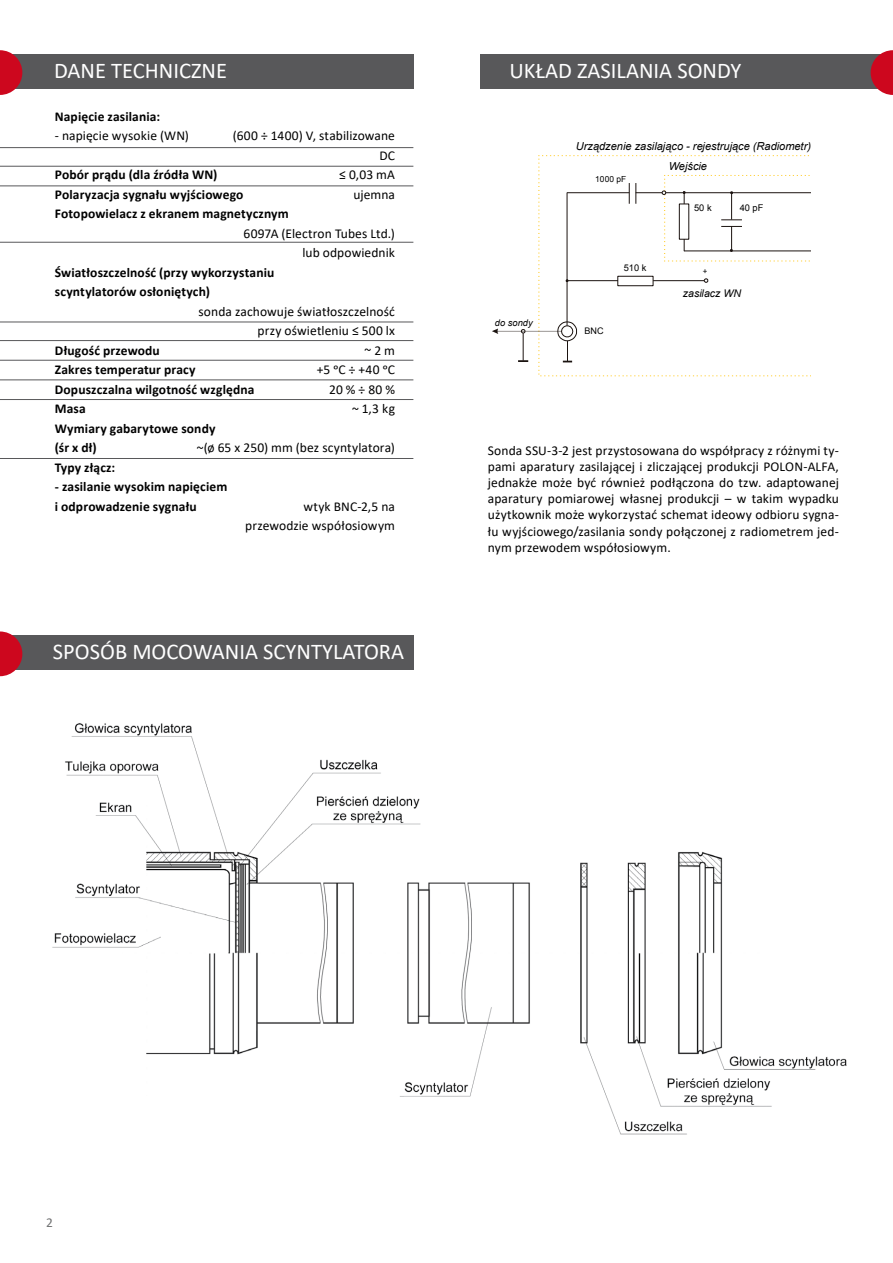
<style>
.page{position:relative;width:893px;height:1263px;background:#fff}
.page>*{position:absolute;margin:0;border:0;box-sizing:border-box;transform-origin:0 0}
.t1{font:22.5px "Calibri";color:#fff}
.t2{font:13.5px/16.2px "Calibri";letter-spacing:.005em;color:#000;text-align:right}
.t3{font:700 13.5px/19.5px "Calibri";letter-spacing:.01em;color:#000}
.t4{font:13.5px "Calibri";color:#707172}
.t5{font:italic 10.95px/19.6px "Arial CE";color:#000}
.t6{font:italic 10.65px "Arial CE";color:#000}
.t7{font:9.3px "Arial CE";letter-spacing:-.01em;color:#000}
.t8{font:italic 9.3px "Arial CE";letter-spacing:.015em;color:#000}
.t9{font:9px "Arial CE";color:#000}
.t10{font:8.4px "Arial CE";letter-spacing:-.005em;color:#000}
.t11{font:7.95px "Arial CE";color:#000}
</style>
<div class="page">
<div style="left:1px;top:54px;width:412px;height:34px;background:#58585a"></div>
<div style="left:480px;top:54px;width:413px;height:34px;background:#58585a"></div>
<svg style="left:0;top:50px;width:22px;height:45px"></svg>
<svg style="left:871px;top:50px;width:22px;height:45px"></svg>
<div style="left:1px;top:635px;width:412px;height:35px;background:#58585a"></div>
<svg style="left:0;top:631px;width:22px;height:45px"></svg>
<hr style="left:0;top:147px;width:413px;height:1px;background:#58585a">
<hr style="left:0;top:166px;width:413px;height:1px;background:#58585a">
<hr style="left:0;top:185px;width:413px;height:1px;background:#58585a">
<hr style="left:0;top:242px;width:413px;height:1px;background:#58585a">
<hr style="left:0;top:322px;width:413px;height:1px;background:#58585a">
<hr style="left:0;top:340px;width:413px;height:1px;background:#58585a">
<hr style="left:0;top:360px;width:413px;height:1px;background:#58585a">
<hr style="left:0;top:379px;width:413px;height:1px;background:#58585a">
<hr style="left:0;top:399px;width:413px;height:1px;background:#58585a">
<hr style="left:0;top:458px;width:413px;height:1px;background:#58585a">
<svg style="left:492px;top:155px;width:319px;height:222px"></svg>
<img style="left:52px;top:723px;width:795px;height:412px">
<h1 class="t1" style="left:54px;top:55px;width:175px">DANE TECHNICZNE</h1>
<h1 class="t1" style="left:509px;top:55px;width:234px">UKŁAD ZASILANIA SONDY</h1>
<p class="t3" style="left:55px;top:107px;width:107px">Napięcie zasilania:</p>
<p class="t2" style="left:55px;top:127px;width:136px">- napięcie wysokie (WN)</p>
<p class="t2" style="left:233px;top:126px;width:164px;line-height:19.5px">(600 ÷ 1400) V, stabilizowane<br>DC</p>
<p class="t3" style="left:55px;top:165px;width:164px">Pobór prądu (dla źródła WN)</p>
<p class="t2" style="left:339px;top:166px;width:57px">≤ 0,03 mA</p>
<p class="t3" style="left:55px;top:184px;width:190px">Polaryzacja sygnału wyjściowego</p>
<p class="t2" style="left:353px;top:186px;width:43px">ujemna</p>
<p class="t3" style="left:55px;top:204px;width:235px">Fotopowielacz z ekranem magnetycznym</p>
<p class="t2" style="left:244px;top:223px;width:153px;line-height:19.5px">6097A (Electron Tubes Ltd.) lub odpowiednik</p>
<p class="t3" style="left:55px;top:262px;width:221px">Światłoszczelność (przy wykorzystaniu scyntylatorów osłoniętych)</p>
<p class="t2" style="left:198px;top:301px;width:198px;line-height:19.5px">sonda zachowuje światłoszczelność przy oświetleniu ≤ 500 lx</p>
<p class="t3" style="left:55px;top:340px;width:107px">Długość przewodu</p>
<p class="t2" style="left:365px;top:342px;width:32px">~2m</p>
<p class="t3" style="left:55px;top:360px;width:142px">Zakres temperatur pracy</p>
<p class="t2" style="left:317px;top:361px;width:80px">+5 oC ÷ +40 oC</p>
<p class="t3" style="left:55px;top:379px;width:201px">Dopuszczalna wilgotność względna</p>
<p class="t2" style="left:329px;top:381px;width:67px">20%÷80%</p>
<p class="t3" style="left:55px;top:399px;width:33px">Masa</p>
<p class="t2" style="left:352px;top:400px;width:44px">~ 1,3 kg</p>
<p class="t3" style="left:55px;top:418px;width:162px">Wymiary gabarytowe sondy (śr x dł)</p>
<p class="t2" style="left:197px;top:439px;width:200px">~(ø 65 x 250) mm (bez scyntylatora)</p>
<p class="t3" style="left:55px;top:457px;width:62px">Typy złącz:</p>
<p class="t3" style="left:55px;top:477px;width:174px">- zasilanie wysokim napięciem i odprowadzenie sygnału</p>
<p class="t2" style="left:245px;top:496px;width:151px;line-height:19.5px">wtyk BNC-2,5 na przewodzie współosiowym</p>
<h1 class="t1" style="left:53px;top:636px;width:353px">SPOSÓB MOCOWANIA SCYNTYLATORA</h1>
<p class="t5" style="left:669px;top:137px;width:144px;text-indent:-93px">Urządzenie zasilająco - rejestrujące (Radiometr)<br>Wejście</p>
<p class="t10" style="left:595px;top:173px;width:32px">1000 pF</p>
<p class="t7" style="left:694px;top:201px;width:19px">50 k</p>
<p class="t7" style="left:740px;top:202px;width:25px">40 pF</p>
<p class="t7" style="left:624px;top:262px;width:24px">510 k</p>
<p class="t11" style="left:703px;top:266px;width:6px">+</p>
<p class="t8" style="left:495px;top:316px;width:39px">do sondy</p>
<p class="t9" style="left:584px;top:324px;width:21px">BNC</p>
<p class="t6" style="left:683px;top:286px;width:60px">zasilacz WN</p>
<p class="t2" style="left:488px;top:442px;width:353px;text-align:justify">Sonda SSU-3-2 jest przystosowana do współpracy z różnymi ty&shy;pami aparatury zasilającej i zliczającej produkcji POLON-ALFA, jednakże może być również podłączona do tzw. adaptowanej aparatury pomiarowej własnej produkcji – w takim wypadku użytkownik może wykorzystać schemat ideowy odbioru sygna&shy;łu wyjściowego/zasilania sondy połączonej z radiometrem jed&shy;nym przewodem współosiowym.</p>
<p class="t4" style="left:46px;top:1213px;width:8px">2</p>
</div>
